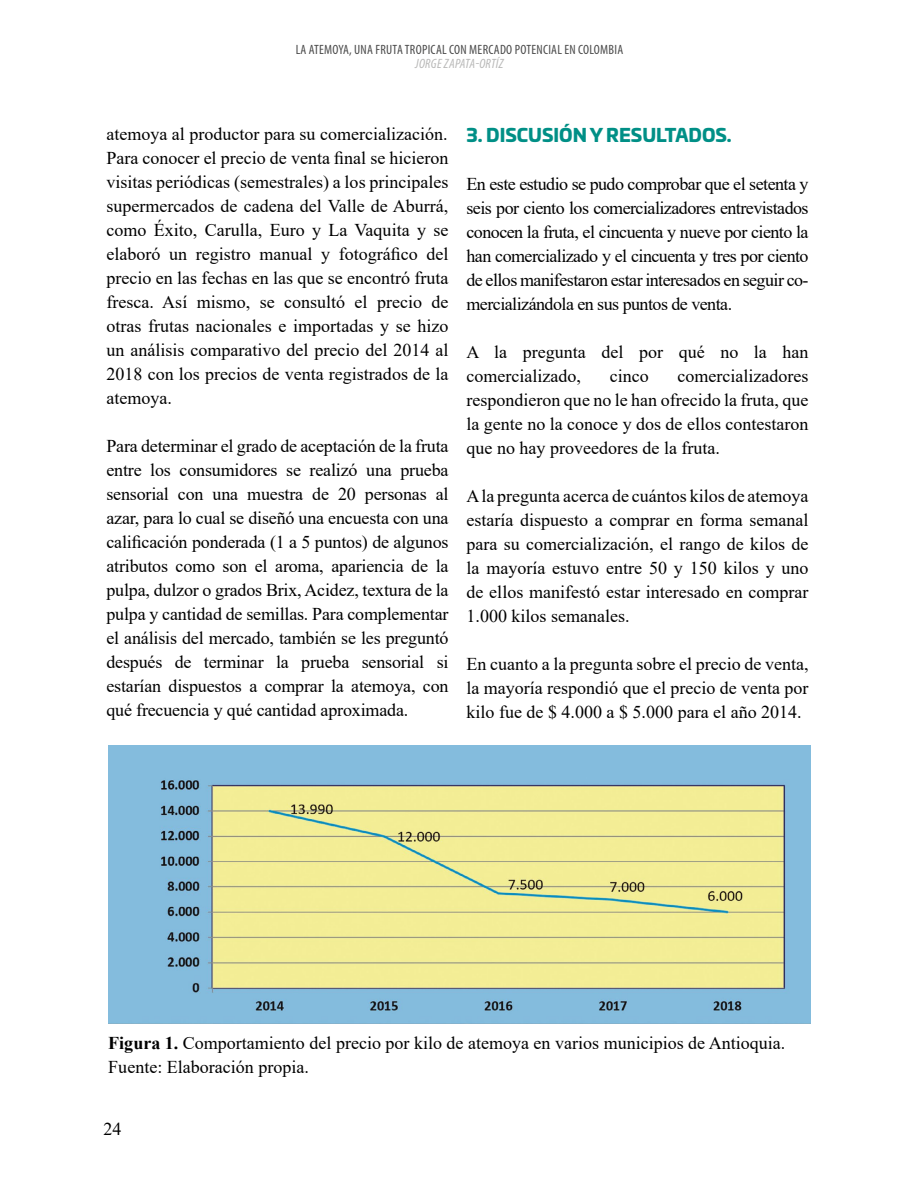
<style>
.page{position:relative;width:915px;height:1178px;background:#fff}
.page>*{position:absolute;margin:0;border:0;box-sizing:border-box;transform-origin:0 0}
.t1{font:18px/24px "Times New Roman";color:#000;text-align:justify}
.t2{font:900 18px "Univia Pro";color:#008f86}
.t3{font:condensed 13.5px "Myriad Pro";letter-spacing:.02em;color:#000}
.t4{font:italic condensed 13.5px "Myriad Pro";letter-spacing:.02em;color:#9b9b9a}
.s1{font-weight:700}
</style>
<div class="page">
<img style="left:108px;top:746px;width:702px;height:278px">
<p class="t3" style="left:295px;top:41px;width:329px">LA ATEMOYA, UNA FRUTA TROPICAL CON MERCADO POTENCIAL EN COLOMBIA</p>
<p class="t4" style="left:415px;top:56px;width:90px">JORGE ZAPATA-ORTÍZ</p>
<p class="t1" style="left:106px;top:121px;width:343px">atemoya al productor para su comercialización.<br>Para conocer el precio de venta final se hicieron visitas periódicas (semestrales) a los principales supermercados de cadena del Valle de Aburrá, como Éxito, Carulla, Euro y La Vaquita y se elaboró un registro manual y fotográfico del precio en las fechas en las que se encontró fruta fresca. Así mismo, se consultó el precio de otras frutas nacionales e importadas y se hizo un análisis comparativo del precio del 2014 al 2018 con los precios de venta registrados de la atemoya.</p>
<p class="t1" style="left:106px;top:433px;width:343px">Para determinar el grado de aceptación de la fruta entre los consumidores se realizó una prueba sensorial con una muestra de 20 personas al azar, para lo cual se diseñó una encuesta con una calificación ponderada (1 a 5 puntos) de algunos atributos como son el aroma, apariencia de la pulpa, dulzor o grados Brix, Acidez, textura de la pulpa y cantidad de semillas. Para complementar el análisis del mercado, también se les preguntó después de terminar la prueba sensorial si estarían dispuestos a comprar la atemoya, con qué frecuencia y qué cantidad aproximada.</p>
<p class="t2" style="left:466px;top:120px;width:267px">3. DISCUSIÓN Y RESULTADOS.</p>
<p class="t1" style="left:466px;top:171px;width:343px">En este estudio se pudo comprobar que el setenta y seis por ciento los comercializadores entrevistados conocen la fruta, el cincuenta y nueve por ciento la han comercializado y el cincuenta y tres por ciento de ellos manifestaron estar interesados en seguir co&shy;mercializándola en sus puntos de venta.</p>
<p class="t1" style="left:466px;top:339px;width:343px">A la pregunta del por qué no la han comercializado,</p>
<p class="t1" style="left:466px;top:363px;width:343px;text-indent:211px">comercializadores respondieron que no le han ofrecido la fruta, que la gente no la conoce y dos de ellos contestaron que no hay proveedores de la fruta.</p>
<p class="t1" style="left:466px;top:483px;width:343px">A la pregunta acerca de cuántos kilos de atemoya estaría dispuesto a comprar en forma semanal para su comercialización, el rango de kilos de la mayoría estuvo entre 50 y 150 kilos y uno de ellos manifestó estar interesado en comprar 1.000 kilos semanales.</p>
<p class="t1" style="left:466px;top:651px;width:343px">En cuanto a la pregunta sobre el precio de venta, la mayoría respondió que el precio de venta por kilo fue de $ 4.000 a $ 5.000 para el año 2014.</p>
<p class="t1" style="left:609px;top:363px;width:40px">cinco</p>
<p class="t1" style="left:108px;top:1030px;width:678px"><span class="s1">Figura 1.</span> Comportamiento del precio por kilo de atemoya en varios municipios de Antioquia.<br>Fuente: Elaboración propia.</p>
<p class="t1" style="left:103px;top:1116px;width:19px">24</p>
</div>
